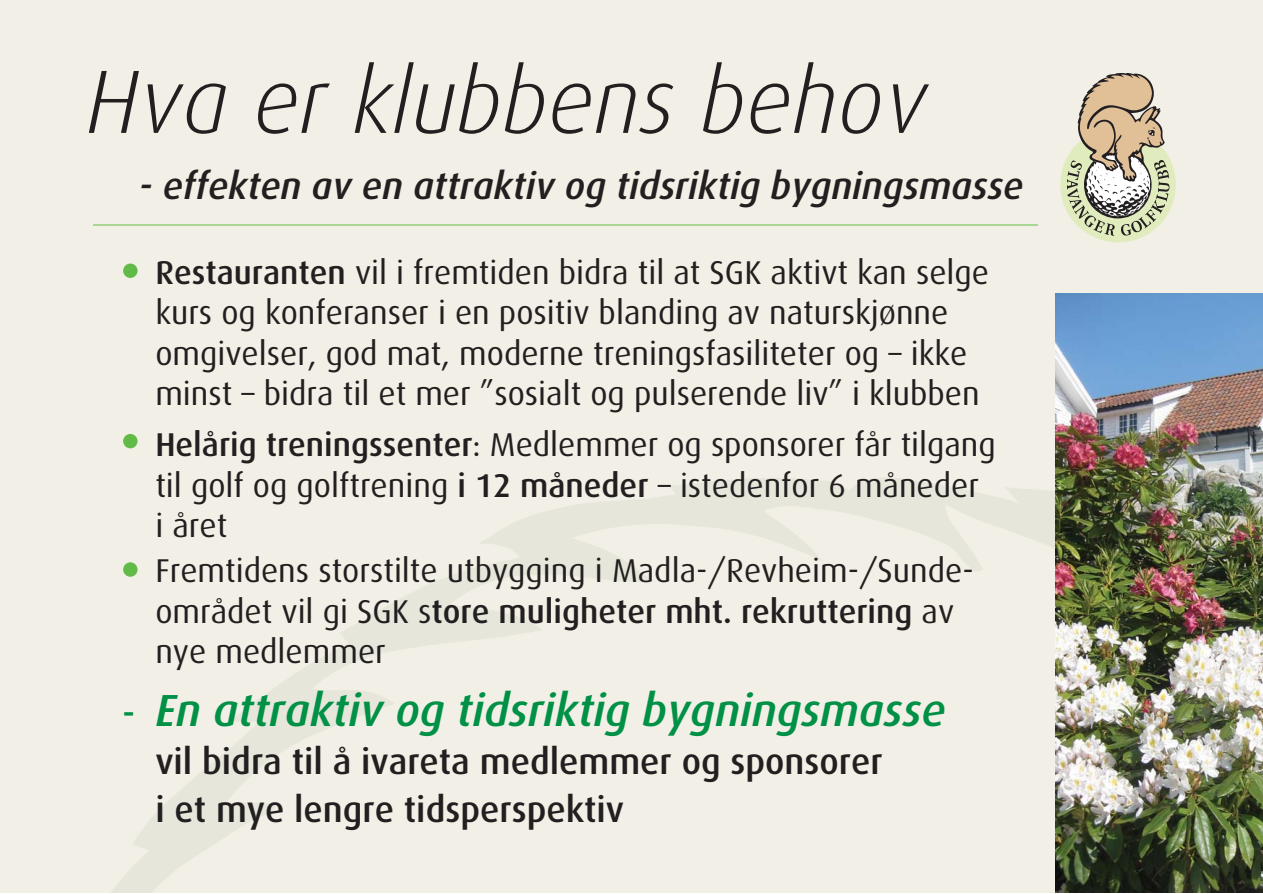
<style>
.page{position:relative;width:1263px;height:894px;background:#fff}
.page>*{position:absolute;margin:0;border:0;box-sizing:border-box;transform-origin:0 0}
.t1{font:italic 300 90px "Dax";color:#231f20}
.t2{font:italic 500 45px "Dax";color:#009046}
.t3{font:italic 500 37.5px "Dax";color:#231f20}
.t4{font:500 36px/48px "Dax";color:#231f20}
.t5{font:33px/40.5px "Dax";color:#231f20}
.s1{font-weight:500}
.s2{font-style:normal;font-size:36px}
</style>
<div class="page">
<div style="left:0;top:0;width:1263px;height:893px;background:#f2f0e6"></div>
<svg style="left:111px;top:478px;width:944px;height:415px"></svg>
<img style="left:1055px;top:293px;width:208px;height:600px">
<hr style="left:93px;top:225px;width:945px;height:1px;background:#62bb46">
<div style="left:123px;top:264px;width:15px;height:14px;background:#62bb46;border-radius:50%"></div>
<div style="left:1060px;top:127px;width:116px;height:115px;background:#e0ecbd;border-radius:50%"></div>
<svg style="left:1067px;top:73px;width:103px;height:163px"></svg>
<div style="left:123px;top:434px;width:15px;height:14px;background:#62bb46;border-radius:50%"></div>
<div style="left:123px;top:562px;width:15px;height:15px;background:#62bb46;border-radius:50%"></div>
<h1 class="t1" style="left:86px;top:57px;width:843px">Hva er klubbens behov</h1>
<p class="t3" style="left:139px;top:172px;width:886px">- effekten av en attraktiv og tidsriktig bygningsmasse</p>
<p class="t5" style="left:155px;top:254px;width:835px"><span class="s1">Restauranten</span> vil i fremtiden bidra til at SGK aktivt kan selge kurs og konferanser i en positiv blanding av naturskjønne omgivelser, god mat, moderne treningsfasiliteter og – ikke minst – bidra til et mer ”sosialt og pulserende liv” i klubben</p>
<p class="t5" style="left:155px;top:426px;width:842px"><span class="s1">Helårig treningssenter</span>: Medlemmer og sponsorer får tilgang til golf og golftrening <span class="s1">i 12 måneder</span> – istedenfor 6 måneder<br>i året</p>
<p class="t5" style="left:155px;top:552px;width:820px">Fremtidens storstilte utbygging i Madla-/Revheim-/Sunde&shy;området vil gi SGK s<span class="s1">tore muligheter mht. rekruttering</span> av nye medlemmer</p>
<h2 class="t2" style="left:122px;top:693px;width:825px"><span class="s2">-</span> En attraktiv og tidsriktig bygningsmasse</h2>
<p class="t4" style="left:155px;top:739px;width:729px">vil bidra til å ivareta medlemmer og sponsorer i et mye lengre tidsperspektiv</p>
</div>
